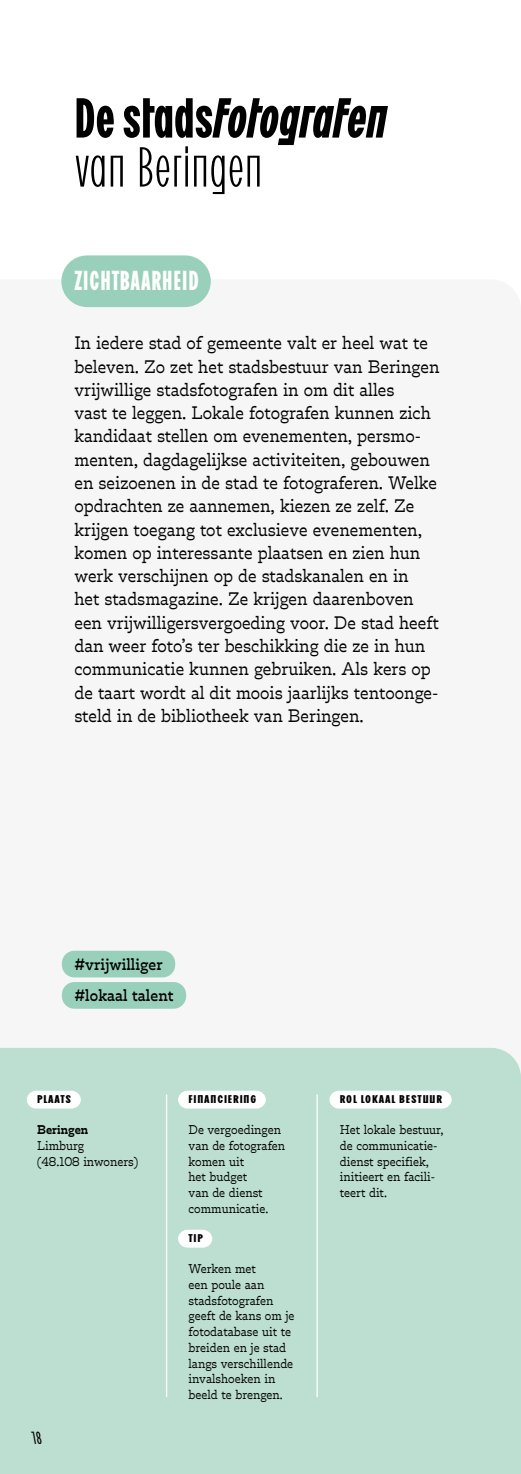
<style>
.page{position:relative;width:521px;height:1474px;background:#fff}
.page>*{position:absolute;margin:0;border:0;box-sizing:border-box;transform-origin:0 0}
.t1{font:61.25px "BC Ludva Bold Slant";color:#000}
.t2{font:300 61.25px "BC Ludva";color:#000;scale:1.2 1}
.t3{font:700 29.93px "BC Ludva";letter-spacing:.03em;color:#fff}
.t4{font:19.25px "BC Ludva Regular Back Slant";color:#000}
.t5{font:17.5px/23.3px "Trilby";color:#000}
.t6{font:500 15.75px/31.3px "Trilby";letter-spacing:.005em;color:#000}
.t7{font:12.25px/15.8px "Trilby";color:#000}
.t8{font:700 12.25px "BC Ludva";letter-spacing:.05em;color:#000;scale:1.4 1}
.t9{font:700 12.25px "Trilby";color:#000}
.s1{font-family:"BC Ludva";font-weight:700}
</style>
<div class="page">
<div style="left:0;top:372px;width:521px;height:722px;background:#f6f6f6"></div>
<div style="left:0;top:1048px;width:521px;height:425px;background:#bcdfd1"></div>
<hr style="left:316px;top:1094px;width:2px;height:303px;background:#fff">
<hr style="left:166px;top:1094px;width:1px;height:303px;background:#fff">
<div style="left:61px;top:255px;width:150px;height:52px;background:#99d0bc;border-radius:26px"></div>
<div style="left:62px;top:950px;width:113px;height:27px;background:#99d0bc;border-radius:13px"></div>
<div style="left:62px;top:982px;width:124px;height:26px;background:#99d0bc;border-radius:13px"></div>
<div style="left:27px;top:1090px;width:53px;height:18px;background:#fff;border-radius:9px"></div>
<div style="left:27px;top:1091px;width:54px;height:16px;border:1px solid #fff;border-radius:8px"></div>
<div style="left:179px;top:1090px;width:86px;height:18px;background:#fff;border-radius:9px"></div>
<div style="left:178px;top:1091px;width:88px;height:16px;border:1px solid #fff;border-radius:8px"></div>
<div style="left:179px;top:1229px;width:33px;height:18px;background:#fff;border-radius:9px"></div>
<div style="left:178px;top:1230px;width:34px;height:16px;border:1px solid #fff;border-radius:8px"></div>
<div style="left:330px;top:1090px;width:121px;height:18px;background:#fff;border-radius:9px"></div>
<div style="left:329px;top:1091px;width:122px;height:16px;border:1px solid #fff;border-radius:8px"></div>
<h1 class="t1" style="left:74px;top:89px;width:314px"><span class="s1">De stads</span>fotografen</h1>
<h1 class="t2" style="left:74px;top:140px;width:158px">van Beringen</h1>
<h2 class="t3" style="left:74px;top:267px;width:126px">ZICHTBAARHEID</h2>
<p class="t5" style="left:74px;top:331px;width:366px">In iedere stad of gemeente valt er heel wat te beleven. Zo zet het stadsbestuur van Beringen vrijwillige stadsfotografen in om dit alles<br>vast te leggen. Lokale fotografen kunnen zich kandidaat stellen om evenementen, persmo&shy;menten, dagdagelijkse activiteiten, gebouwen en seizoenen in de stad te fotograferen. Welke opdrachten ze aannemen, kiezen ze zelf. Ze krijgen toegang tot exclusieve evenementen, komen op interessante plaatsen en zien hun werk verschijnen op de stadskanalen en in<br>het stadsmagazine. Ze krijgen daarenboven een vrijwilligersvergoeding voor. De stad heeft dan weer foto’s ter beschikking die ze in hun communicatie kunnen gebruiken. Als kers op de taart wordt al dit moois jaarlijks tentoonge&shy;steld in de bibliotheek van Beringen.</p>
<p class="t6" style="left:74px;top:948px;width:101px">#vrijwilliger #lokaal talent</p>
<p class="t8" style="left:37px;top:1093px;width:26px">PLAATS</p>
<p class="t9" style="left:37px;top:1121px;width:52px">Beringen</p>
<p class="t7" style="left:37px;top:1137px;width:102px">Limburg<br>(48.108 inwoners)</p>
<p class="t4" style="left:33px;top:1428px;width:11px">18</p>
<p class="t8" style="left:189px;top:1093px;width:50px">FINANCIERING</p>
<p class="t7" style="left:189px;top:1121px;width:98px">De vergoedingen van de fotografen komen uit<br>het budget<br>van de dienst communicatie.</p>
<p class="t8" style="left:189px;top:1232px;width:12px">TIP</p>
<p class="t7" style="left:189px;top:1260px;width:107px">Werken met<br>een poule aan stadsfotografen geeft de kans om je fotodatabase uit te breiden en je stad langs verschillende invalshoeken in beeld te brengen.</p>
<p class="t8" style="left:340px;top:1093px;width:74px">ROL LOKAAL BESTUUR</p>
<p class="t7" style="left:340px;top:1121px;width:105px">Het lokale bestuur, de communicatie&shy;dienst specifiek, initieert en facili&shy;teert dit.</p>
</div>
